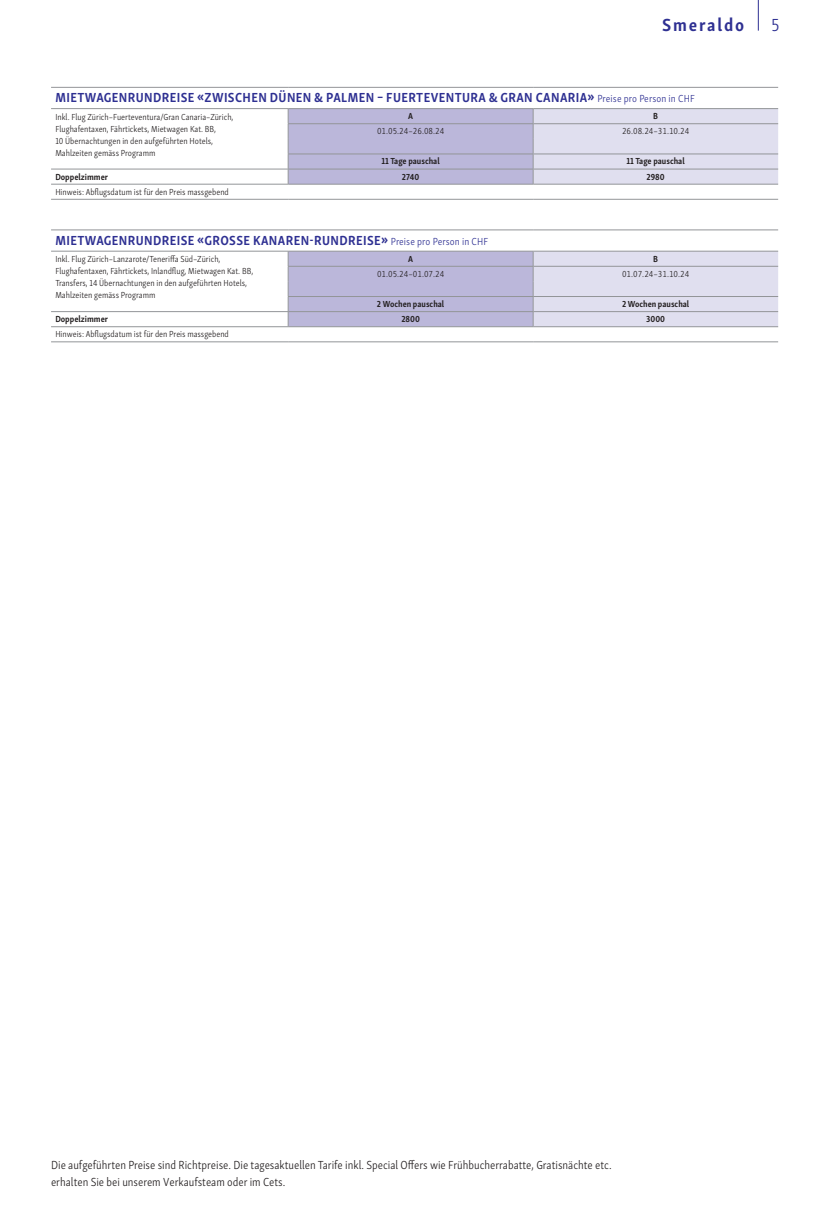
<style>
.page{position:relative;width:830px;height:1221px;background:#fff}
.page>*{position:absolute;margin:0;border:0;box-sizing:border-box;transform-origin:0 0}
.t1{font:700 18px "Skolar Sans Latn Cn";letter-spacing:.1em;color:#2e3092}
.t2{font:300 18px "Skolar Sans Latn Cn";color:#2e3092}
.t3{font:700 13.5px "Skolar Sans Latn Cn";letter-spacing:.03em;color:#2e3092}
.t4{font:300 12px/16.5px "Skolar Sans Latn Cn";color:#231f20}
.t5{font:300 9px/12px "Skolar Sans Latn Cn";color:#231f20}
.t6{font:700 9px "Skolar Sans Latn Cn";color:#231f20}
.s1{font-weight:300;font-size:10.5px}
</style>
<div class="page">
<hr style="left:757px;top:0;width:1px;height:31px;background:#2e3092">
<hr style="left:51px;top:169px;width:237px;height:1px;background:#939598">
<hr style="left:51px;top:184px;width:237px;height:1px;background:#939598">
<hr style="left:288px;top:184px;width:245px;height:1px;background:#939598">
<hr style="left:533px;top:184px;width:244px;height:1px;background:#939598">
<hr style="left:51px;top:199px;width:237px;height:1px;background:#939598">
<hr style="left:288px;top:199px;width:245px;height:1px;background:#939598">
<hr style="left:533px;top:199px;width:244px;height:1px;background:#939598">
<hr style="left:51px;top:108px;width:237px;height:1px;background:#939598">
<hr style="left:288px;top:108px;width:245px;height:1px;background:#939598">
<hr style="left:533px;top:108px;width:244px;height:1px;background:#939598">
<hr style="left:51px;top:87px;width:237px;height:1px;background:#939598">
<hr style="left:288px;top:87px;width:245px;height:1px;background:#939598">
<hr style="left:533px;top:87px;width:244px;height:1px;background:#939598">
<svg style="left:288px;top:109px;width:489px;height:75px"></svg>
<hr style="left:533px;top:169px;width:244px;height:1px;background:#939598">
<hr style="left:51px;top:311px;width:237px;height:1px;background:#939598">
<hr style="left:51px;top:326px;width:237px;height:1px;background:#939598">
<hr style="left:51px;top:341px;width:237px;height:1px;background:#939598">
<hr style="left:288px;top:341px;width:245px;height:1px;background:#939598">
<hr style="left:533px;top:341px;width:244px;height:1px;background:#939598">
<hr style="left:51px;top:251px;width:237px;height:1px;background:#939598">
<hr style="left:51px;top:229px;width:237px;height:1px;background:#939598">
<hr style="left:288px;top:229px;width:245px;height:1px;background:#939598">
<hr style="left:533px;top:229px;width:244px;height:1px;background:#939598">
<svg style="left:288px;top:251px;width:489px;height:76px"></svg>
<hr style="left:533px;top:311px;width:244px;height:1px;background:#939598">
<h1 class="t1" style="left:662px;top:10px;width:83px">Smeraldo</h1>
<h1 class="t2" style="left:771px;top:11px;width:9px">5</h1>
<h2 class="t3" style="left:55px;top:87px;width:640px">MIETWAGENRUNDREISE «ZWISCHEN DÜNEN &amp; PALMEN – FUERTEVENTURA &amp; GRAN CANARIA» <span class="s1">Preise pro Person in CHF</span></h2>
<p class="t5" style="left:55px;top:110px;width:180px">Inkl. Flug Zürich–Fuerteventura/Gran Canaria–Zürich, Flughafentaxen, Fährtickets, Mietwagen Kat. BB,<br>10 Übernachtungen in den aufgeführten Hotels, Mahlzeiten gemäss Programm</p>
<p class="t6" style="left:408px;top:109px;width:6px">A</p>
<p class="t6" style="left:653px;top:109px;width:6px">B</p>
<p class="t5" style="left:377px;top:124px;width:69px">01.05.24–26.08.24</p>
<p class="t5" style="left:621px;top:124px;width:69px">26.08.24–31.10.24</p>
<p class="t6" style="left:381px;top:154px;width:60px">11 Tage pauschal</p>
<p class="t6" style="left:626px;top:154px;width:60px">11 Tage pauschal</p>
<p class="t6" style="left:55px;top:169px;width:54px">Doppelzimmer</p>
<p class="t6" style="left:402px;top:169px;width:19px">2740</p>
<p class="t6" style="left:646px;top:169px;width:20px">2980</p>
<p class="t5" style="left:55px;top:185px;width:175px">Hinweis: Abflugsdatum ist für den Preis massgebend</p>
<h2 class="t3" style="left:55px;top:229px;width:434px">MIETWAGENRUNDREISE «GROSSE KANAREN-RUNDREISE» <span class="s1">Preise pro Person in CHF</span></h2>
<p class="t5" style="left:55px;top:252px;width:199px">Inkl. Flug Zürich–Lanzarote/Teneriffa Süd–Zürich, Flughafentaxen, Fährtickets, Inlandflug, Mietwagen Kat. BB, Transfers, 14 Übernachtungen in den aufgeführten Hotels, Mahlzeiten gemäss Programm</p>
<p class="t6" style="left:408px;top:251px;width:6px">A</p>
<p class="t6" style="left:653px;top:251px;width:6px">B</p>
<p class="t5" style="left:377px;top:267px;width:69px">01.05.24–01.07.24</p>
<p class="t5" style="left:621px;top:267px;width:69px">01.07.24–31.10.24</p>
<p class="t6" style="left:377px;top:296px;width:69px">2 Wochen pauschal</p>
<p class="t6" style="left:621px;top:296px;width:69px">2 Wochen pauschal</p>
<p class="t6" style="left:55px;top:312px;width:54px">Doppelzimmer</p>
<p class="t6" style="left:401px;top:312px;width:20px">2800</p>
<p class="t6" style="left:646px;top:312px;width:20px">3000</p>
<p class="t5" style="left:55px;top:327px;width:175px">Hinweis: Abflugsdatum ist für den Preis massgebend</p>
<h3 class="t4" style="left:51px;top:1155px;width:562px">Die aufgeführten Preise sind Richtpreise. Die tagesaktuellen Tarife inkl. Special Offers wie Frühbucherrabatte, Gratisnächte etc. erhalten Sie bei unserem Verkaufsteam oder im Cets.</h3>
</div>
